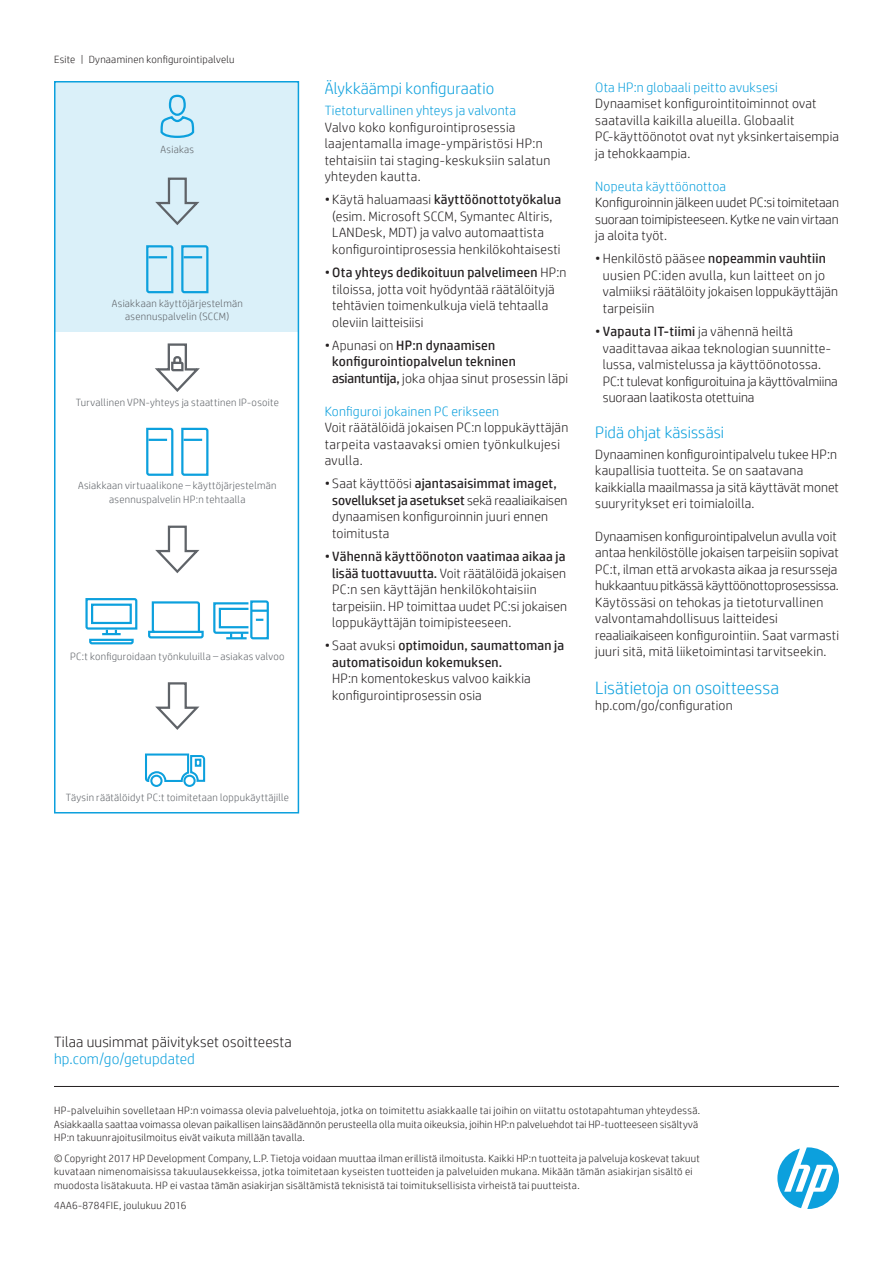
<style>
.page{position:relative;width:893px;height:1263px;background:#fff}
.page>*{position:absolute;margin:0;border:0;box-sizing:border-box;transform-origin:0 0}
.Call_to_action_12_14{font:300 18px "HP Simplified";color:#0ca0dd}
.Subhead_11_13_Light{font:300 16.5px "HP Simplified";letter-spacing:.005em;color:#0ca0dd}
.Call_to_action_10_11{font:300 15px "HP Simplified";letter-spacing:.01em;color:#231f20}
.Call_to_action_10_11-2{font:300 15px "HP Simplified";letter-spacing:.01em;color:#0ca0dd}
.Body{font:300 13.5px/16.5px "HP Simplified";letter-spacing:.015em;color:#231f20}
.Body_before_bullet{font:300 13.5px/16.5px "HP Simplified";letter-spacing:.025em;color:#231f20}
.Body_header_9_11_blu{font:300 13.5px "HP Simplified";letter-spacing:.015em;color:#0ca0dd}
.t1{font:13.5px/16.5px "HP Simplified";letter-spacing:.015em;color:#231f20}
.url_CTA{font:300 13.5px "HP Simplified";letter-spacing:.015em;color:#231f20}
.Legal_7_9{font:300 10.5px/13.5px "HP Simplified";letter-spacing:.025em;color:#231f20}
.Table_Icon_Center_De{font:300 10.5px/13.5px "HP Simplified";letter-spacing:.025em;color:#5f6368;text-align:center}
.Title_descriptor{font:300 10.5px "HP Simplified";letter-spacing:.025em;color:#231f20}
.s1{font-weight:400}
.s2{font-weight:300}
</style>
<div class="page">
<hr style="left:54px;top:1086px;width:785px;height:1px;background:#231f20">
<svg style="left:777px;top:1147px;width:62px;height:62px"></svg>
<div style="left:54px;top:82px;width:244px;height:250px;background:#daf0f9"></div>
<svg style="left:160px;top:94px;width:35px;height:44px"></svg>
<svg style="left:155px;top:177px;width:44px;height:48px"></svg>
<svg style="left:146px;top:245px;width:62px;height:48px"></svg>
<svg style="left:155px;top:343px;width:45px;height:49px"></svg>
<svg style="left:146px;top:428px;width:62px;height:48px"></svg>
<svg style="left:155px;top:525px;width:45px;height:49px"></svg>
<svg style="left:213px;top:600px;width:56px;height:40px"></svg>
<svg style="left:148px;top:601px;width:56px;height:38px"></svg>
<svg style="left:85px;top:598px;width:53px;height:47px"></svg>
<div style="left:91px;top:604px;width:41px;height:20px;border:2px solid #0ca0dd"></div>
<svg style="left:155px;top:682px;width:45px;height:48px"></svg>
<svg style="left:145px;top:753px;width:61px;height:34px"></svg>
<div style="left:54px;top:81px;width:245px;height:732px;border:2px solid #0ca0dd"></div>
<p class="Title_descriptor" style="left:54px;top:52px;width:182px">Esite | Dynaaminen konfigurointipalvelu</p>
<p class="Table_Icon_Center_De" style="left:161px;top:142px;width:35px">Asiakas</p>
<p class="Table_Icon_Center_De" style="left:112px;top:296px;width:132px">Asiakkaan käyttöjärjestelmän asennuspalvelin (SCCM)</p>
<p class="Table_Icon_Center_De" style="left:76px;top:395px;width:204px">Turvallinen VPN-yhteys ja staattinen IP-osoite</p>
<p class="Table_Icon_Center_De" style="left:78px;top:479px;width:200px">Asiakkaan virtuaalikone – käyttöjärjestelmän asennuspalvelin HP:n tehtaalla</p>
<p class="Table_Icon_Center_De" style="left:70px;top:649px;width:216px">PC:t konfiguroidaan työnkuluilla – asiakas valvoo</p>
<p class="Table_Icon_Center_De" style="left:66px;top:790px;width:225px">Täysin räätälöidyt PC:t toimitetaan loppukäyttäjille</p>
<p class="Subhead_11_13_Light" style="left:325px;top:78px;width:171px">Älykkäämpi konfiguraatio</p>
<p class="Body_header_9_11_blu" style="left:325px;top:102px;width:193px">Tietoturvallinen yhteys ja valvonta</p>
<p class="Body_before_bullet" style="left:325px;top:118px;width:227px">Valvo koko konfigurointiprosessia laajentamalla image-ympäristösi HP:n tehtaisiin tai staging-keskuksiin salatun yhteyden kautta.</p>
<p class="Body" style="left:332px;top:191px;width:230px;text-indent:-8px">• Käytä haluamaasi <span class="s1">käyttöönottotyökalua </span>(esim. Microsoft SCCM, Symantec Altiris, LANDesk, MDT) ja valvo automaattista konfigurointiprosessia henkilökohtaisesti</p>
<p class="Body" style="left:332px;top:264px;width:236px;text-indent:-8px">• <span class="s1">Ota yhteys dedikoituun palvelimeen</span> HP:n tiloissa, jotta voit hyödyntää räätälöityjä tehtävien toimenkulkuja vielä tehtaalla oleviin laitteisiisi</p>
<p class="t1" style="left:332px;top:337px;width:237px;text-indent:-8px"><span class="s2">• Apunasi on</span> HP:n dynaamisen konfigurointiopalvelun tekninen asiantuntija, <span class="s2">joka ohjaa sinut prosessin läpi</span></p>
<p class="Body_header_9_11_blu" style="left:325px;top:402px;width:176px">Konfiguroi jokainen PC erikseen</p>
<p class="Body_before_bullet" style="left:325px;top:419px;width:245px">Voit räätälöidä jokaisen PC:n loppukäyttäjän tarpeita vastaavaksi omien työnkulkujesi avulla.</p>
<p class="Body" style="left:332px;top:475px;width:237px;text-indent:-8px">• Saat käyttöösi <span class="s1">ajantasaisimmat imaget, sovellukset ja asetukset</span> sekä reaaliaikaisen dynaamisen konfiguroinnin juuri ennen toimitusta</p>
<p class="Body" style="left:332px;top:548px;width:236px;text-indent:-8px">• <span class="s1">Vähennä käyttöönoton vaatimaa aikaa ja lisää tuottavuutta.</span> Voit räätälöidä jokaisen PC:n sen käyttäjän henkilökohtaisiin tarpeisiin. HP toimittaa uudet PC:si jokaisen loppukäyttäjän toimipisteeseen.</p>
<p class="Body" style="left:332px;top:637px;width:233px;text-indent:-8px">• Saat avuksi <span class="s1">optimoidun, saumattoman ja automatisoidun kokemuksen.<br></span>HP:n komentokeskus valvoo kaikkia konfigurointiprosessin osia</p>
<p class="Body_header_9_11_blu" style="left:595px;top:78px;width:184px">Ota HP:n globaali peitto avuksesi</p>
<p class="Body" style="left:595px;top:95px;width:245px">Dynaamiset konfigurointitoiminnot ovat saatavilla kaikilla alueilla. Globaalit PC-käyttöönotot ovat nyt yksinkertaisempia ja tehokkaampia.</p>
<p class="Body_header_9_11_blu" style="left:595px;top:177px;width:132px">Nopeuta käyttöönottoa</p>
<p class="Body_before_bullet" style="left:595px;top:194px;width:245px;text-align:justify">Konfiguroinnin jälkeen uudet PC:si toimitetaan suoraan toimipisteeseen. Kytke ne vain virtaan ja aloita työt.</p>
<p class="Body" style="left:603px;top:250px;width:237px;text-indent:-8px">• Henkilöstö pääsee <span class="s1">nopeammin vauhtiin </span>uusien PC:iden avulla, kun laitteet on jo valmiiksi räätälöity jokaisen loppukäyttäjän tarpeisiin</p>
<p class="Body" style="left:603px;top:323px;width:236px;text-indent:-8px">• <span class="s1">Vapauta IT-tiimi</span> ja vähennä heiltä vaadittavaa aikaa teknologian suunnitte&shy;lussa, valmistelussa ja käyttöönotossa.<br>PC:t tulevat konfiguroituina ja käyttövalmiina suoraan laatikosta otettuina</p>
<p class="Subhead_11_13_Light" style="left:595px;top:421px;width:130px">Pidä ohjat käsissäsi</p>
<p class="Body" style="left:595px;top:445px;width:245px">Dynaaminen konfigurointipalvelu tukee HP:n kaupallisia tuotteita. Se on saatavana kaikkialla maailmassa ja sitä käyttävät monet suuryritykset eri toimialoilla.</p>
<p class="Body" style="left:595px;top:528px;width:245px">Dynaamisen konfigurointipalvelun avulla voit antaa henkilöstölle jokaisen tarpeisiin sopivat PC:t, ilman että arvokasta aikaa ja resursseja hukkaantuu pitkässä käyttöönottoprosessissa.<br>Käytössäsi on tehokas ja tietoturvallinen valvontamahdollisuus laitteidesi reaaliaikaiseen konfigurointiin. Saat varmasti juuri sitä, mitä liiketoimintasi tarvitseekin.</p>
<p class="Call_to_action_12_14" style="left:595px;top:676px;width:185px">Lisätietoja on osoitteessa</p>
<p class="url_CTA" style="left:595px;top:697px;width:139px">hp.com/go/configuration</p>
<p class="Call_to_action_10_11" style="left:54px;top:1032px;width:239px">Tilaa uusimmat päivitykset osoitteesta</p>
<p class="Call_to_action_10_11-2" style="left:54px;top:1049px;width:142px">hp.com/go/getupdated</p>
<p class="Legal_7_9" style="left:54px;top:1104px;width:648px">HP-palveluihin sovelletaan HP:n voimassa olevia palveluehtoja, jotka on toimitettu asiakkaalle tai joihin on viitattu ostotapahtuman yhteydessä.<br>Asiakkaalla saattaa voimassa olevan paikallisen lainsäädännön perusteella olla muita oikeuksia, joihin HP:n palveluehdot tai HP-tuotteeseen sisältyvä<br>HP:n takuunrajoitusilmoitus eivät vaikuta millään tavalla.</p>
<p class="Legal_7_9" style="left:54px;top:1151px;width:647px">© Copyright 2017 HP Development Company, L.P. Tietoja voidaan muuttaa ilman erillistä ilmoitusta. Kaikki HP:n tuotteita ja palveluja koskevat takuut kuvataan nimenomaisissa takuulausekkeissa, jotka toimitetaan kyseisten tuotteiden ja palveluiden mukana. Mikään tämän asiakirjan sisältö ei muodosta lisätakuuta. HP ei vastaa tämän asiakirjan sisältämistä teknisistä tai toimituksellisista virheistä tai puutteista.</p>
<p class="Legal_7_9" style="left:54px;top:1198px;width:134px">4AA6-8784FIE, joulukuu 2016</p>
</div>
